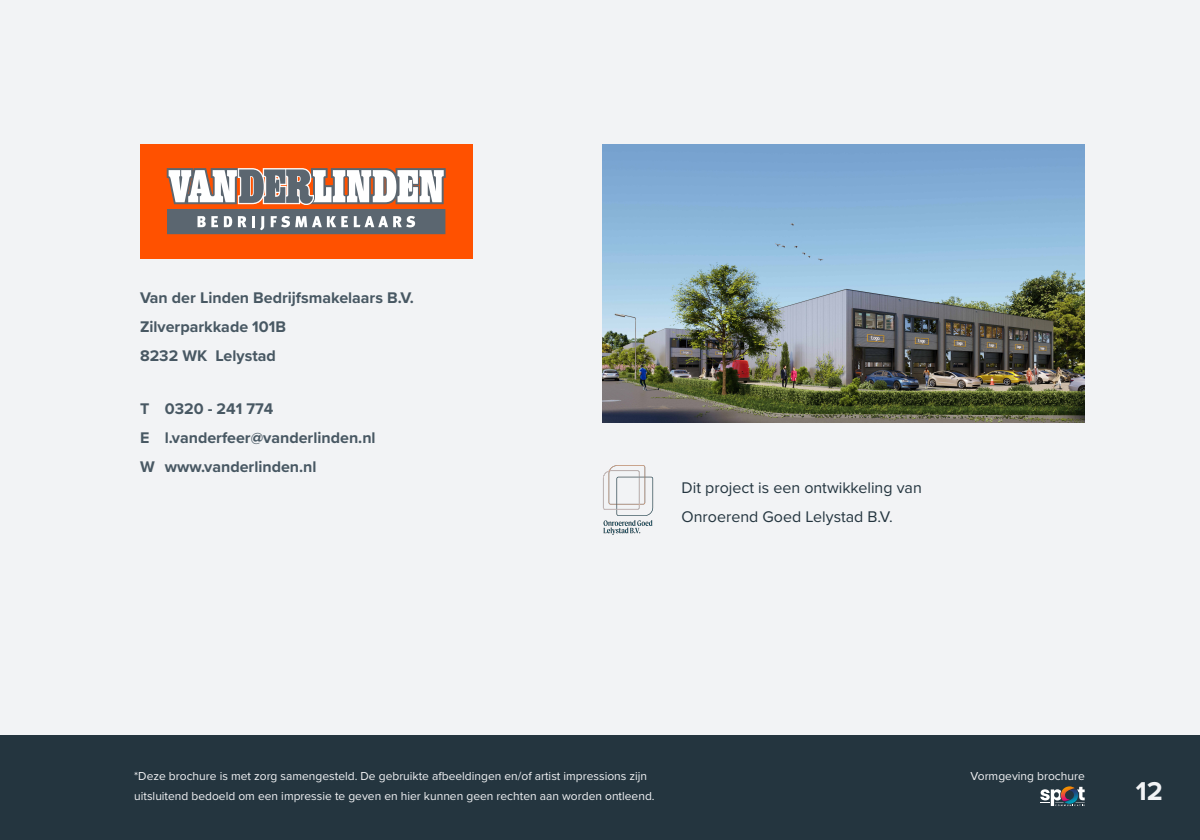
<style>
.page{position:relative;width:1200px;height:840px;background:#f2f3f5}
.page>*{position:absolute;margin:0;border:0;box-sizing:border-box;transform-origin:0 0}
.t1{font:700 26.76px "Proxima Nova";color:#f2f3f5}
.t2{font:700 16px/28.8px "Proxima Nova";color:#485863}
.t3{font:16px/28.8px "Proxima Nova";color:#24353f}
.t4{font:12px/20px "Proxima Nova";color:#f2f3f5}
</style>
<div class="page">
<div style="left:0;top:736px;width:1200px;height:104px;background:#24353f"></div>
<img style="left:603px;top:144px;width:482px;height:278px">
<svg style="left:1040px;top:786px;width:45px;height:20px"></svg>
<div style="left:140px;top:144px;width:332px;height:115px;background:#ff5100"></div>
<div style="left:168px;top:210px;width:277px;height:24px;background:#5b6670"></div>
<div style="left:167px;top:209px;width:278px;height:25px;border:1px solid #5b6670"></div>
<svg style="left:167px;top:168px;width:278px;height:37px;background:#bfb3af"></svg>
<svg style="left:198px;top:216px;width:20px;height:11px"></svg>
<svg style="left:224px;top:216px;width:8px;height:11px"></svg>
<svg style="left:238px;top:216px;width:26px;height:14px"></svg>
<svg style="left:271px;top:216px;width:77px;height:11px"></svg>
<svg style="left:354px;top:216px;width:61px;height:11px"></svg>
<img style="left:603px;top:465px;width:51px;height:70px">
<h2 class="t2" style="left:140px;top:283px;width:276px">Van der Linden Bedrijfsmakelaars B.V.<br>Zilverparkkade 101B<br>8232 WK Lelystad</h2>
<h2 class="t2" style="left:140px;top:394px;width:237px">T 0320 - 241 774<br>E l.vanderfeer@vanderlinden.nl<br>W www.vanderlinden.nl</h2>
<h2 class="t3" style="left:682px;top:472px;width:242px">Dit project is een ontwikkeling van<br>Onroerend Goed Lelystad B.V.</h2>
<p class="t4" style="left:134px;top:765px;width:522px">*Deze brochure is met zorg samengesteld. De gebruikte afbeeldingen en/of artist impressions zijn uitsluitend bedoeld om een impressie te geven en hier kunnen geen rechten aan worden ontleend.</p>
<p class="t4" style="left:971px;top:765px;width:116px">Vormgeving brochure</p>
<h1 class="t1" style="left:1136px;top:771px;width:29px">12</h1>
</div>
